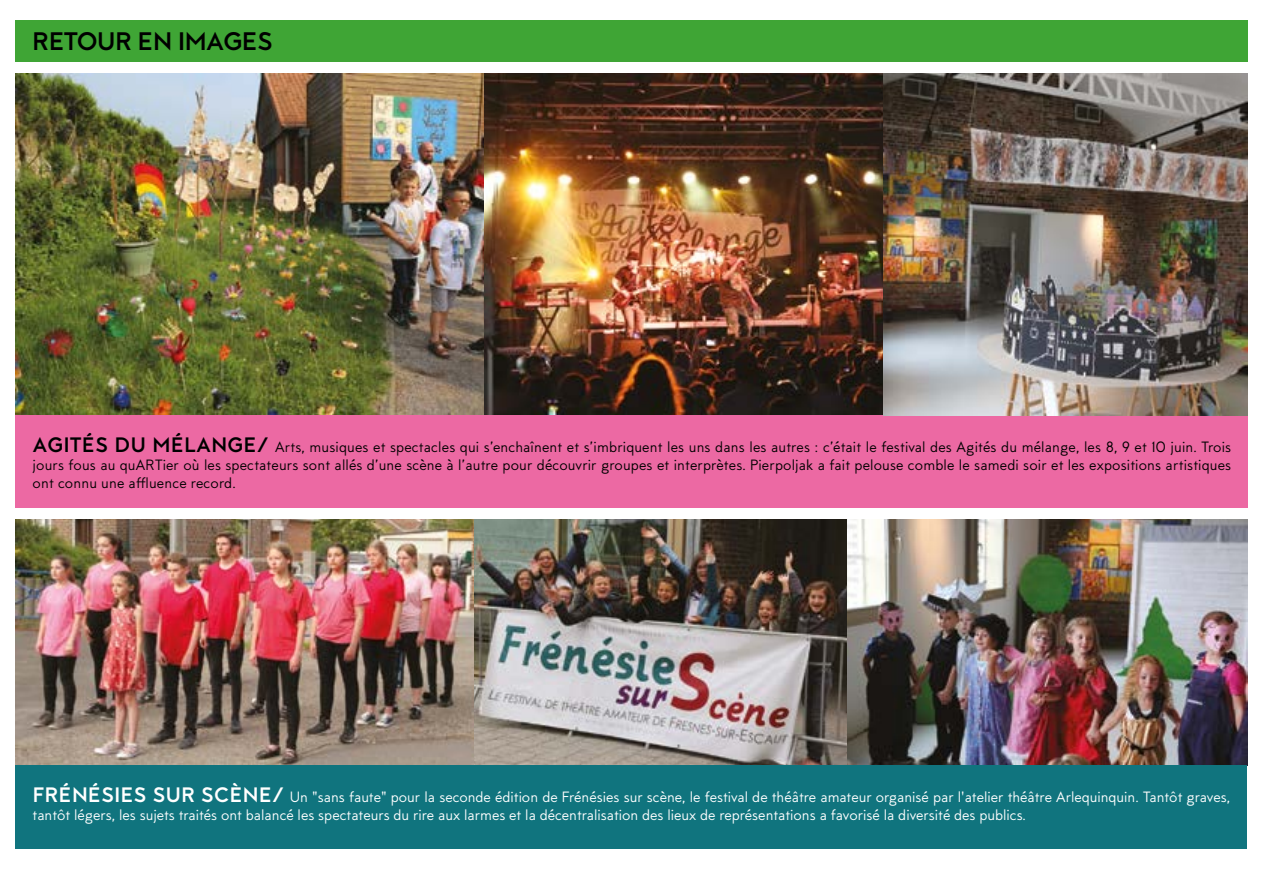
<style>
.page{position:relative;width:1263px;height:893px;background:#fff}
.page>*{position:absolute;margin:0;border:0;box-sizing:border-box;transform-origin:0 0}
.t1{font:700 25.5px "MTT Milano";letter-spacing:-.01em;color:#000}
.t2{font:15px/18px "MTT Milano";letter-spacing:.01em;color:#000;text-align:justify}
.t3{font:15px/18px "MTT Milano";color:#fff}
.s1{font-weight:700;font-size:21px}
</style>
<div class="page">
<div style="left:16px;top:20px;width:1232px;height:42px;background:#3fa535"></div>
<img style="left:16px;top:73px;width:867px;height:343px">
<img style="left:16px;top:519px;width:1231px;height:246px">
<div style="left:16px;top:416px;width:1232px;height:92px;background:#ec69a3"></div>
<div style="left:16px;top:765px;width:1231px;height:84px;background:#10747e"></div>
<img style="left:883px;top:73px;width:364px;height:343px">
<h1 class="t1" style="left:33px;top:27px;width:242px">RETOUR EN IMAGES</h1>
<p class="t2" style="left:33px;top:438px;width:1200px"><span class="s1">AGITÉS DU MÉLANGE/</span> Arts, musiques et spectacles qui s’enchaînent et s’imbriquent les uns dans les autres : c’était le festival des Agités du mélange, les 8, 9 et 10 juin. Trois jours fous au quARTier où les spectateurs sont allés d’une scène à l’autre pour découvrir groupes et interprètes. Pierpoljak a fait pelouse comble le samedi soir et les expositions artistiques ont connu une affluence record.</p>
<p class="t3" style="left:33px;top:788px;width:1199px"><span class="s1">FRÉNÉSIES SUR SCÈNE/</span> Un "sans faute" pour la seconde édition de Frénésies sur scène, le festival de théâtre amateur organisé par l'atelier théâtre Arlequinquin. Tantôt graves, tantôt légers, les sujets traités ont balancé les spectateurs du rire aux larmes et la décentralisation des lieux de représentations a favorisé la diversité des publics.</p>
</div>
